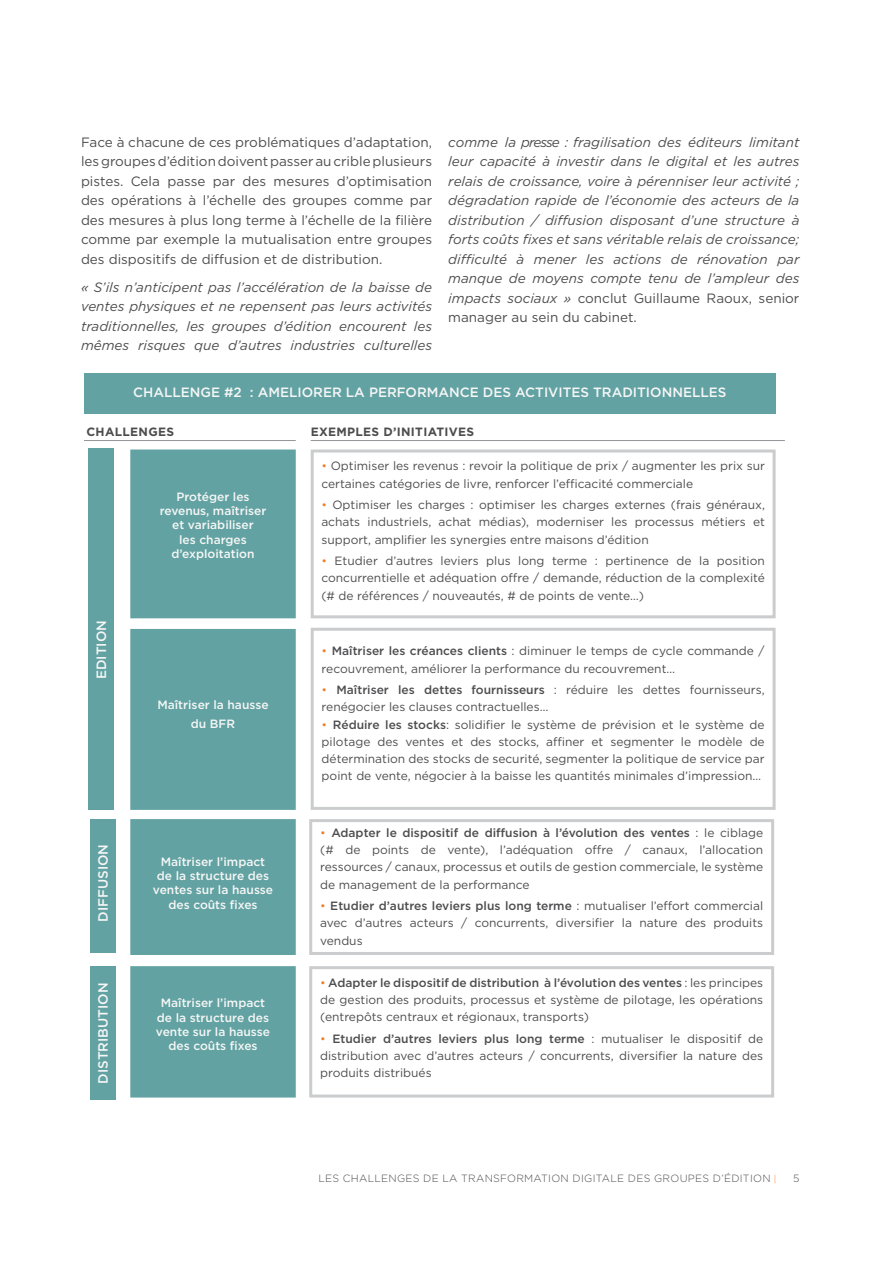
<style>
.page{position:relative;width:893px;height:1263px;background:#fff}
.page>*{position:absolute;margin:0;border:0;box-sizing:border-box;transform-origin:0 0}
.t1{font:italic 13.5px/19.5px "Gotham";color:#4d4d4f;text-align:justify}
.t2{font:13.5px/19.5px "Gotham";color:#4d4d4f;text-align:justify}
.t3{font:500 13.5px "Gotham";color:#f6f6f6}
.t4{font:12px/17.2px "Gotham";color:#4d4d4f;text-align:justify}
.t5{font:500 12px/14.4px "Gotham";color:#f6f6f6;text-align:center}
.t6{font:700 12px "Gotham";letter-spacing:.025em;color:#4d4d4f}
.t7{font:300 10.5px "Gotham";letter-spacing:.025em;color:#4d4d4f}
.s1{font-style:normal}
.s2{font-weight:300;color:#f47b22}
.s3{font-weight:500}
.s4{font-size:9px;color:#f47920}
</style>
<div class="page">
<div style="left:311px;top:449px;width:465px;height:169px;border:3px solid #caccce"></div>
<div style="left:130px;top:449px;width:166px;height:169px;background:#62a2a2;border:3px solid #62a2a2"></div>
<div style="left:311px;top:628px;width:465px;height:182px;border:3px solid #caccce"></div>
<div style="left:130px;top:629px;width:166px;height:181px;background:#62a2a2;border:3px solid #62a2a2"></div>
<div style="left:309px;top:819px;width:465px;height:136px;border:3px solid #caccce"></div>
<div style="left:130px;top:819px;width:166px;height:136px;background:#62a2a2;border:3px solid #62a2a2"></div>
<div style="left:309px;top:966px;width:465px;height:131px;border:3px solid #caccce"></div>
<div style="left:130px;top:966px;width:166px;height:131px;background:#62a2a2;border:3px solid #62a2a2"></div>
<div style="left:84px;top:373px;width:692px;height:41px;background:#62a2a2"></div>
<div style="left:88px;top:448px;width:26px;height:362px;background:#62a2a2"></div>
<div style="left:90px;top:819px;width:25px;height:134px;background:#62a2a2"></div>
<div style="left:90px;top:966px;width:25px;height:134px;background:#62a2a2"></div>
<hr style="left:84px;top:440px;width:212px;height:1px;background:#939598">
<hr style="left:311px;top:440px;width:474px;height:1px;background:#939598">
<p class="t2" style="left:81px;top:132px;width:353px">Face à chacune de ces problématiques d’adaptation, les groupes d’édition doivent passer au crible plusieurs pistes. Cela passe par des mesures d’optimisation des opérations à l’échelle des groupes comme par des mesures à plus long terme à l’échelle de la filière comme par exemple la mutualisation entre groupes des dispositifs de diffusion et de distribution.</p>
<p class="t1" style="left:81px;top:277px;width:353px">« S’ils n’anticipent pas l’accélération de la baisse de ventes physiques et ne repensent pas leurs activités traditionnelles, les groupes d’édition encourent les mêmes risques que d’autres industries culturelles</p>
<p class="t1" style="left:448px;top:132px;width:353px">comme la presse : fragilisation des éditeurs limitant leur capacité à investir dans le digital et les autres relais de croissance, voire à pérenniser leur activité ; dégradation rapide de l’économie des acteurs de la distribution / diffusion disposant d’une structure à forts coûts fixes et sans véritable relais de croissance; difficulté à mener les actions de rénovation par manque de moyens compte tenu de l’ampleur des impacts sociaux » <span class="s1">conclut Guillaume Raoux, senior manager au sein du cabinet.</span></p>
<p class="t3" style="left:133px;top:383px;width:157px">CHALLENGE #2 : AMeliorer</p>
<p class="t3" style="left:346px;top:383px;width:34px">la performance</p>
<p class="t3" style="left:483px;top:383px;width:10px">des</p>
<p class="t3" style="left:515px;top:383px;width:10px">activites</p>
<p class="t3" style="left:593px;top:383px;width:10px">traditionnelles</p>
<p class="t6" style="left:86px;top:424px;width:89px">CHALLENGES</p>
<p class="t6" style="left:311px;top:424px;width:165px">EXEMPLES D’INITIATIVES</p>
<p class="t3" style="left:93px;top:679px;width:61px;rotate:-90deg">EDITION</p>
<p class="t5" style="left:160px;top:489px;width:108px">Protéger les revenus, maîtriser et variabiliser<br>les charges d’exploitation</p>
<p class="t5" style="left:157px;top:694px;width:113px;line-height:19.5px">Maîtriser la hausse du BFR</p>
<p class="t3" style="left:94px;top:922px;width:77px;rotate:-90deg">diffusion</p>
<p class="t3" style="left:94px;top:1083px;width:103px;rotate:-90deg">DISTRIBUTION</p>
<p class="t5" style="left:153px;top:854px;width:122px">Maîtriser l’impact de la structure des ventes sur la hausse des coûts fixes</p>
<p class="t5" style="left:156px;top:996px;width:116px">Maîtriser l’impact de la structure des vente sur la hausse des coûts fixes</p>
<p class="t4" style="left:321px;top:457px;width:445px"><span class="s2">•</span> Optimiser les revenus : revoir la politique de prix / augmenter les prix sur certaines catégories de livre, renforcer l’efficacité commerciale</p>
<p class="t4" style="left:321px;top:496px;width:445px"><span class="s2">•</span> Optimiser les charges : optimiser les charges externes (frais généraux, achats industriels, achat médias), moderniser les processus métiers et support, amplifier les synergies entre maisons d’édition</p>
<p class="t4" style="left:321px;top:552px;width:445px"><span class="s2">•</span> Etudier d’autres leviers plus long terme : pertinence de la position concurrentielle et adéquation offre / demande, réduction de la complexité (# de références / nouveautés, # de points de vente…)</p>
<p class="t4" style="left:322px;top:642px;width:445px"><span class="s2">•</span> <span class="s3">Maîtriser les créances clients</span> : diminuer le temps de cycle commande / recouvrement, améliorer la performance du recouvrement…</p>
<p class="t4" style="left:322px;top:681px;width:445px"><span class="s2">•</span> <span class="s3">Maîtriser les dettes fournisseurs</span> : réduire les dettes fournisseurs, renégocier les clauses contractuelles…</p>
<p class="t4" style="left:322px;top:715px;width:445px"><span class="s2">•</span> <span class="s3">Réduire les stocks</span>: solidifier le système de prévision et le système de pilotage des ventes et des stocks, affiner et segmenter le modèle de détermination des stocks de securité, segmenter la politique de service par point de vente, négocier à la baisse les quantités minimales d’impression…</p>
<p class="t4" style="left:320px;top:824px;width:445px"><span class="s2">•</span> <span class="s3">Adapter le dispositif de diffusion à l’évolution des ventes</span> : le ciblage (# de points de vente), l’adéquation offre / canaux, l’allocation ressources / canaux, processus et outils de gestion commerciale, le système de management de la performance</p>
<p class="t4" style="left:320px;top:897px;width:445px"><span class="s2">•</span> <span class="s3">Etudier d’autres leviers plus long terme</span> : mutualiser l’effort commercial avec d’autres acteurs / concurrents, diversifier la nature des produits vendus</p>
<p class="t4" style="left:320px;top:973px;width:445px"><span class="s2">•</span> <span class="s3">Adapter le dispositif de distribution à l’évolution des ventes</span> : les principes de gestion des produits, processus et système de pilotage, les opérations (entrepôts centraux et régionaux, transports)</p>
<p class="t4" style="left:320px;top:1029px;width:444px"><span class="s2">•</span> <span class="s3">Etudier d’autres leviers plus long terme</span> : mutualiser le dispositif de distribution avec d’autres acteurs / concurrents, diversifier la nature des produits distribués</p>
<p class="t7" style="left:318px;top:1172px;width:459px">LES CHALLENGES DE LA TRANSFORMATION DIGITALE DES GROUPES D’ÉDITION <span class="s4">|</span></p>
<p class="t7" style="left:793px;top:1172px;width:8px">5</p>
</div>
